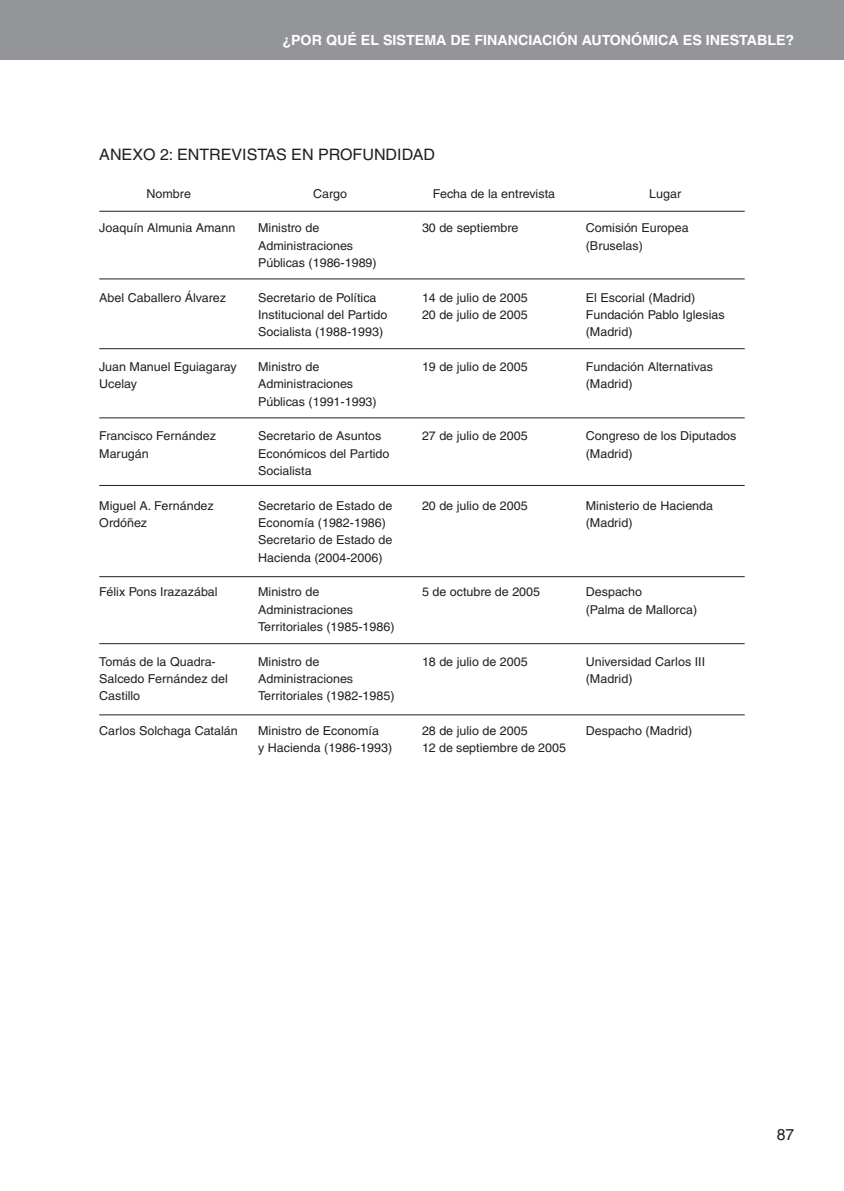
<style>
.page{position:relative;width:844px;height:1191px;background:#fff}
.page>*{position:absolute;margin:0;border:0;box-sizing:border-box;transform-origin:0 0}
.t1{font:15.75px "Helvetica";color:#231f20}
.t2{font:700 14px "Helvetica";color:#fff}
.t3{font:12.25px/17.3px "Helvetica";color:#231f20}
</style>
<div class="page">
<div style="left:0;top:0;width:843px;height:60px;background:#939598"></div>
<hr style="left:99px;top:211px;width:645px;height:1px;background:#231f20">
<hr style="left:99px;top:278px;width:645px;height:1px;background:#231f20">
<hr style="left:99px;top:348px;width:645px;height:1px;background:#231f20">
<hr style="left:99px;top:417px;width:645px;height:1px;background:#231f20">
<hr style="left:99px;top:485px;width:645px;height:1px;background:#231f20">
<hr style="left:99px;top:576px;width:645px;height:1px;background:#231f20">
<hr style="left:99px;top:643px;width:645px;height:1px;background:#231f20">
<hr style="left:99px;top:714px;width:645px;height:1px;background:#231f20">
<p class="t2" style="left:282px;top:35px;width:513px">¿POR QUÉ EL SISTEMA DE FINANCIACIÓN AUTONÓMICA ES INESTABLE?</p>
<p class="t1" style="left:99px;top:149px;width:337px">ANEXO 2: ENTREVISTAS EN PROFUNDIDAD</p>
<p class="t3" style="left:146px;top:186px;width:46px">Nombre</p>
<p class="t3" style="left:99px;top:220px;width:137px">Joaquín Almunia Amann</p>
<p class="t3" style="left:99px;top:290px;width:128px">Abel Caballero Álvarez</p>
<p class="t3" style="left:99px;top:359px;width:139px">Juan Manuel Eguiagaray<br>Ucelay</p>
<p class="t3" style="left:99px;top:428px;width:118px">Francisco Fernández<br>Marugán</p>
<p class="t3" style="left:99px;top:498px;width:116px">Miguel A. Fernández<br>Ordóñez</p>
<p class="t3" style="left:99px;top:584px;width:120px">Félix Pons Irazazábal</p>
<p class="t3" style="left:99px;top:654px;width:130px">Tomás de la Quadra-<br>Salcedo Fernández del<br>Castillo</p>
<p class="t3" style="left:99px;top:723px;width:140px">Carlos Solchaga Catalán</p>
<p class="t3" style="left:313px;top:186px;width:36px">Cargo</p>
<p class="t3" style="left:258px;top:220px;width:120px">Ministro de<br>Administraciones<br>Públicas (1986-1989)</p>
<p class="t3" style="left:258px;top:290px;width:131px">Secretario de Política<br>Institucional del Partido<br>Socialista (1988-1993)</p>
<p class="t3" style="left:258px;top:359px;width:120px">Ministro de<br>Administraciones<br>Públicas (1991-1993)</p>
<p class="t3" style="left:258px;top:428px;width:133px">Secretario de Asuntos<br>Económicos del Partido<br>Socialista</p>
<p class="t3" style="left:258px;top:498px;width:136px">Secretario de Estado de<br>Economía (1982-1986)<br>Secretario de Estado de<br>Hacienda (2004-2006)</p>
<p class="t3" style="left:258px;top:584px;width:138px">Ministro de<br>Administraciones<br>Territoriales (1985-1986)</p>
<p class="t3" style="left:258px;top:654px;width:138px">Ministro de<br>Administraciones<br>Territoriales (1982-1985)</p>
<p class="t3" style="left:258px;top:723px;width:136px">Ministro de Economía<br>y Hacienda (1986-1993)</p>
<p class="t3" style="left:433px;top:186px;width:124px">Fecha de la entrevista</p>
<p class="t3" style="left:422px;top:220px;width:98px">30 de septiembre</p>
<p class="t3" style="left:649px;top:186px;width:33px">Lugar</p>
<p class="t3" style="left:585px;top:220px;width:104px">Comisión Europea (Bruselas)</p>
<p class="t3" style="left:422px;top:290px;width:107px">14 de julio de 2005<br>20 de julio de 2005</p>
<p class="t3" style="left:422px;top:359px;width:107px">19 de julio de 2005</p>
<p class="t3" style="left:585px;top:290px;width:140px">El Escorial (Madrid)<br>Fundación Pablo Iglesias (Madrid)</p>
<p class="t3" style="left:585px;top:359px;width:129px">Fundación Alternativas (Madrid)</p>
<p class="t3" style="left:422px;top:428px;width:107px">27 de julio de 2005</p>
<p class="t3" style="left:585px;top:428px;width:152px">Congreso de los Diputados (Madrid)</p>
<p class="t3" style="left:422px;top:498px;width:107px">20 de julio de 2005</p>
<p class="t3" style="left:585px;top:498px;width:129px">Ministerio de Hacienda (Madrid)</p>
<p class="t3" style="left:422px;top:584px;width:120px">5 de octubre de 2005</p>
<p class="t3" style="left:585px;top:584px;width:113px">Despacho<br>(Palma de Mallorca)</p>
<p class="t3" style="left:422px;top:654px;width:107px">18 de julio de 2005</p>
<p class="t3" style="left:585px;top:654px;width:121px">Universidad Carlos III (Madrid)</p>
<p class="t3" style="left:422px;top:723px;width:145px">28 de julio de 2005<br>12 de septiembre de 2005</p>
<p class="t3" style="left:585px;top:723px;width:108px">Despacho (Madrid)</p>
<p class="t1" style="left:776px;top:1129px;width:19px">87</p>
</div>
